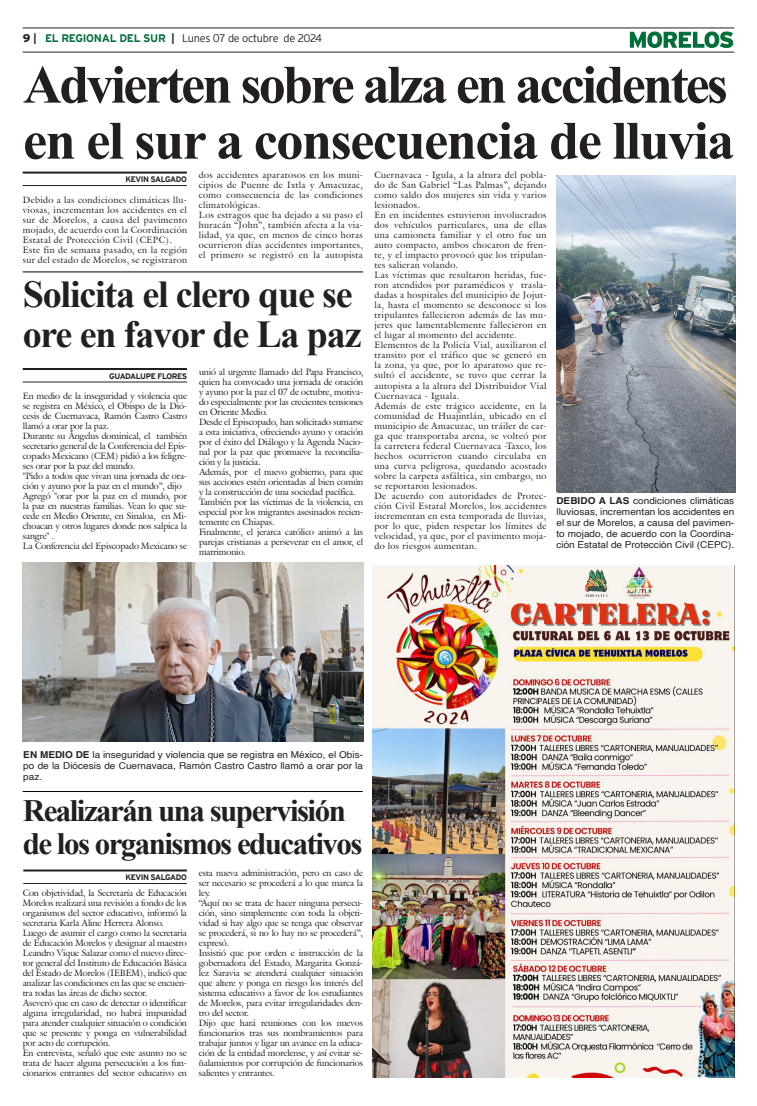
<style>
.page{position:relative;width:757px;height:1106px;background:#fff}
.page>*{position:absolute;margin:0;border:0;box-sizing:border-box;transform-origin:0 0}
.Cabeza_01{font:700 54px "Times New Roman";letter-spacing:-.05em;color:#231f20}
.Cabeza_01-2{font:700 54px "Times New Roman";letter-spacing:-.03em;color:#231f20}
.Cabeza_03{font:700 38px "Times New Roman";letter-spacing:-.03em;color:#231f20}
.Cabeza_03-2{font:700 31px "Times New Roman";letter-spacing:-.05em;color:#231f20}
.t1{font:300 11px "Interstate";letter-spacing:-.03em;color:#231f20}
.Pie_de_foto{font:9.5px/11px "Helvetica";letter-spacing:.005em;color:#231f20;text-align:justify;scale:1.05 1}
.t2{font:9px/10px "Galliard IT Cby BT";letter-spacing:-.01em;color:#231f20;text-align:justify}
.t3{font:9px/10px "Galliard IT Cby BT";letter-spacing:.04em;color:#231f20}
.t4{font:700 8px "Interstate";letter-spacing:-.05em;color:#231f20}
.s1{font-weight:900}
.s2{font-weight:700}
.s3{font-weight:700;color:#006f3c}
</style>
<div class="page">
<hr style="left:23px;top:28px;width:711px;height:1px;background:#231f20">
<hr style="left:23px;top:52px;width:711px;height:1px;background:#231f20">
<svg style="left:630px;top:31px;width:103px;height:17px"></svg>
<img style="left:372px;top:565px;width:362px;height:512px">
<hr style="left:23px;top:171px;width:164px;height:2px;background:#231f20">
<hr style="left:23px;top:185px;width:164px;height:1px;background:#231f20">
<hr style="left:23px;top:869px;width:164px;height:2px;background:#231f20">
<hr style="left:23px;top:883px;width:164px;height:1px;background:#231f20">
<hr style="left:23px;top:791px;width:340px;height:1px;background:#000">
<hr style="left:23px;top:271px;width:340px;height:1px;background:#000">
<hr style="left:23px;top:368px;width:164px;height:2px;background:#231f20">
<hr style="left:23px;top:381px;width:164px;height:1px;background:#231f20">
<img style="left:556px;top:176px;width:179px;height:316px">
<img style="left:23px;top:562px;width:340px;height:179px">
<p class="t1" style="left:23px;top:32px;width:301px"><span class="s1">9</span> <span class="s2">|</span> <span class="s3">EL REGIONAL DEL SUR</span> <span class="s2">|</span> Lunes 07 de octubre de 2024</p>
<p class="Cabeza_01" style="left:23px;top:46px;width:706px">Advierten sobre alza en accidentes</p>
<p class="Cabeza_01-2" style="left:23px;top:102px;width:713px">en el sur a consecuencia de lluvia</p>
<p class="t4" style="left:125px;top:175px;width:63px">KEVIN SALGADO</p>
<p class="t2" style="left:374px;top:170px;width:173px">Cuernavaca - Igula, a la altura del pobla&shy;do de San Gabriel “Las Palmas”, dejando como saldo dos mujeres sin vida y varios lesionados.</p>
<p class="t2" style="left:374px;top:210px;width:173px">En en incidentes estuvieron involucrados dos vehículos particulares, una de ellas una camioneta familiar y el otro fue un auto compacto, ambos chocaron de fren&shy;te, y el impacto provocó que los tripulan&shy;tes salieran volando.</p>
<p class="t2" style="left:374px;top:270px;width:173px">Las víctimas que resultaron heridas, fue&shy;ron atendidos por paramédicos y trasla&shy;dadas a hospitales del municipio de Jojut&shy;la, hasta el momento se desconoce si los tripulantes fallecieron además de las mu&shy;jeres que lamentablemente fallecieron en el lugar al momento del accidente.</p>
<p class="t2" style="left:374px;top:340px;width:173px">Elementos de la Policía Vial, auxiliaron el transito por el tráfico que se generó en la zona, ya que, por lo aparatoso que re&shy;sultó el accidente, se tuvo que cerrar la autopista a la altura del Distribuidor Vial Cuernavaca - Iguala.</p>
<p class="t2" style="left:374px;top:400px;width:173px">Además de este trágico accidente, en la comunidad de Huajintlán, ubicado en el municipio de Amacuzac, un tráiler de car&shy;ga que transportaba arena, se volteó por la carretera federal Cuernavaca -Taxco, los hechos ocurrieron cuando circulaba en una curva peligrosa, quedando acostado sobre la carpeta asfáltica, sin embargo, no se reportaron lesionados.</p>
<p class="t2" style="left:374px;top:490px;width:173px">De acuerdo con autoridades de Protec&shy;ción Civil Estatal Morelos, los accidentes incrementan en esta temporada de lluvias, por lo que, piden respetar los límites de velocidad, ya que, por el pavimento moja&shy;do los riesgos aumentan.</p>
<p class="t2" style="left:199px;top:170px;width:166px">dos accidentes aparatosos en los muni&shy;cipios de Puente de Ixtla y Amacuzac, como consecuencia de las condiciones climatológicas.</p>
<p class="t2" style="left:199px;top:210px;width:165px">Los estragos que ha dejado a su paso el huracán “John”, también afecta a la via&shy;lidad, ya que, en menos de cinco horas ocurrieron días accidentes importantes, el primero se registró en la autopista</p>
<p class="t2" style="left:23px;top:195px;width:166px">Debido a las condiciones climáticas llu&shy;viosas, incrementan los accidentes en el sur de Morelos, a causa del pavimento mojado, de acuerdo con la Coordinación Estatal de Protección Civil (CEPC).</p>
<p class="t3" style="left:23px;top:245px;width:165px">Este fin de semana pasado, en la región sur del estado de Morelos, se registraron</p>
<p class="Cabeza_03" style="left:23px;top:266px;width:331px">Solicita el clero que se</p>
<p class="Cabeza_03" style="left:23px;top:306px;width:340px">ore en favor de La paz</p>
<p class="t4" style="left:109px;top:371px;width:79px">GUADALUPE FLORES</p>
<p class="t2" style="left:199px;top:366px;width:166px">unió al urgente llamado del Papa Francisco, quien ha convocado una jornada de oración y ayuno por la paz el 07 de octubre, motiva&shy;do especialmente por las crecientes tensiones en Oriente Medio.</p>
<p class="t2" style="left:199px;top:416px;width:166px">Desde el Episcopado, han solicitado sumarse a esta iniciativa, ofreciendo ayuno y oración por el éxito del Diálogo y la Agenda Nacio&shy;nal por la paz que promueve la reconcilia&shy;ción y la justicia.</p>
<p class="t2" style="left:199px;top:466px;width:166px">Además, por el nuevo gobierno, para que sus acciones estén orientadas al bien común y la construcción de una sociedad pacífica.</p>
<p class="t2" style="left:199px;top:496px;width:166px">También por las víctimas de la violencia, en especial por los migrantes asesinados recien&shy;temente en Chiapas.</p>
<p class="t2" style="left:199px;top:526px;width:166px">Finalmente, el jerarca católico animó a las parejas cristianas a perseverar en el amor, el matrimonio.</p>
<p class="t2" style="left:23px;top:391px;width:166px">En medio de la inseguridad y violencia que se registra en México, el Obispo de la Dió&shy;cesis de Cuernavaca, Ramón Castro Castro llamó a orar por la paz.</p>
<p class="t2" style="left:23px;top:431px;width:166px">Durante su Ángelus dominical, el también secretario general de la Conferencia del Epis&shy;copado Mexicano (CEM) pidió a los feligre&shy;ses orar por la paz del mundo.</p>
<p class="t2" style="left:23px;top:471px;width:166px">"Pido a todos que vivan una jornada de ora&shy;ción y ayuno por la paz en el mundo”, dijo</p>
<p class="t2" style="left:23px;top:491px;width:166px">Agregó "orar por la paz en el mundo, por la paz en nuestras familias. Vean lo que su&shy;cede en Medio Oriente, en Sinaloa, en Mi&shy;choacan y otros lugares donde nos salpica la sangre" .</p>
<p class="t2" style="left:23px;top:541px;width:166px">La Conferencia del Episcopado Mexicano se</p>
<p class="Pie_de_foto" style="left:556px;top:496px;width:171px"><span class="s2">DEBIDO A LAS</span> condiciones climáticas lluviosas, incrementan los accidentes en el sur de Morelos, a causa del pavimen&shy;to mojado, de acuerdo con la Coordina&shy;ción Estatal de Protección Civil (CEPC).</p>
<p class="Pie_de_foto" style="left:23px;top:749px;width:325px"><span class="s2">EN MEDIO DE</span> la inseguridad y violencia que se registra en México, el Obis&shy;po de la Diócesis de Cuernavaca, Ramón Castro Castro llamó a orar por la paz.</p>
<p class="Cabeza_03-2" style="left:23px;top:788px;width:324px">Realizarán una supervisión</p>
<p class="Cabeza_03-2" style="left:23px;top:821px;width:341px">de los organismos educativos</p>
<p class="t4" style="left:125px;top:872px;width:63px">KEVIN SALGADO</p>
<p class="t2" style="left:199px;top:868px;width:166px">esta nueva administración, pero en caso de ser necesario se procederá a lo que marca la ley.</p>
<p class="t2" style="left:199px;top:898px;width:166px">“Aquí no se trata de hacer ninguna persecu&shy;ción, sino simplemente con toda la objeti&shy;vidad si hay algo que se tenga que observar se procederá, si no lo hay no se procederá”, expresó.</p>
<p class="t2" style="left:199px;top:948px;width:166px">Insistió que por orden e instrucción de la gobernadora del Estado, Margarita Gonzá&shy;lez Saravia se atenderá cualquier situación que altere y ponga en riesgo los interés del sistema educativo a favor de los estudiantes de Morelos, para evitar irregularidades den&shy;tro del sector.</p>
<p class="t2" style="left:199px;top:1018px;width:166px">Dijo que hará reuniones con los nuevos funcionarios tras sus nombramientos para trabajar juntos y ligar un avance en la educa&shy;ción de la entidad morelense, y así evitar se&shy;ñalamientos por corrupción de funcionarios salientes y entrantes.</p>
<p class="t2" style="left:23px;top:888px;width:166px">Con objetividad, la Secretaría de Educación Morelos realizará una revisión a fondo de los organismos del sector educativo, informó la secretaria Karla Aline Herrera Alonso.</p>
<p class="t2" style="left:23px;top:928px;width:166px">Luego de asumir el cargo como la secretaria de Educación Morelos y designar al maestro Leandro Vique Salazar como el nuevo direc&shy;tor general del Instituto de Educación Básica del Estado de Morelos (IEBEM), indicó que analizar las condiciones en las que se encuen&shy;tra todas las áreas de dicho sector.</p>
<p class="t2" style="left:23px;top:998px;width:166px">Aseveró que en caso de detectar o identificar alguna irregularidad, no habrá impunidad para atender cualquier situación o condición que se presente y ponga en vulnerabilidad por acto de corrupción.</p>
<p class="t2" style="left:23px;top:1048px;width:166px">En entrevista, señaló que este asunto no se trata de hacer alguna persecución a los fun&shy;cionarios entrantes del sector educativo en</p>
</div>
